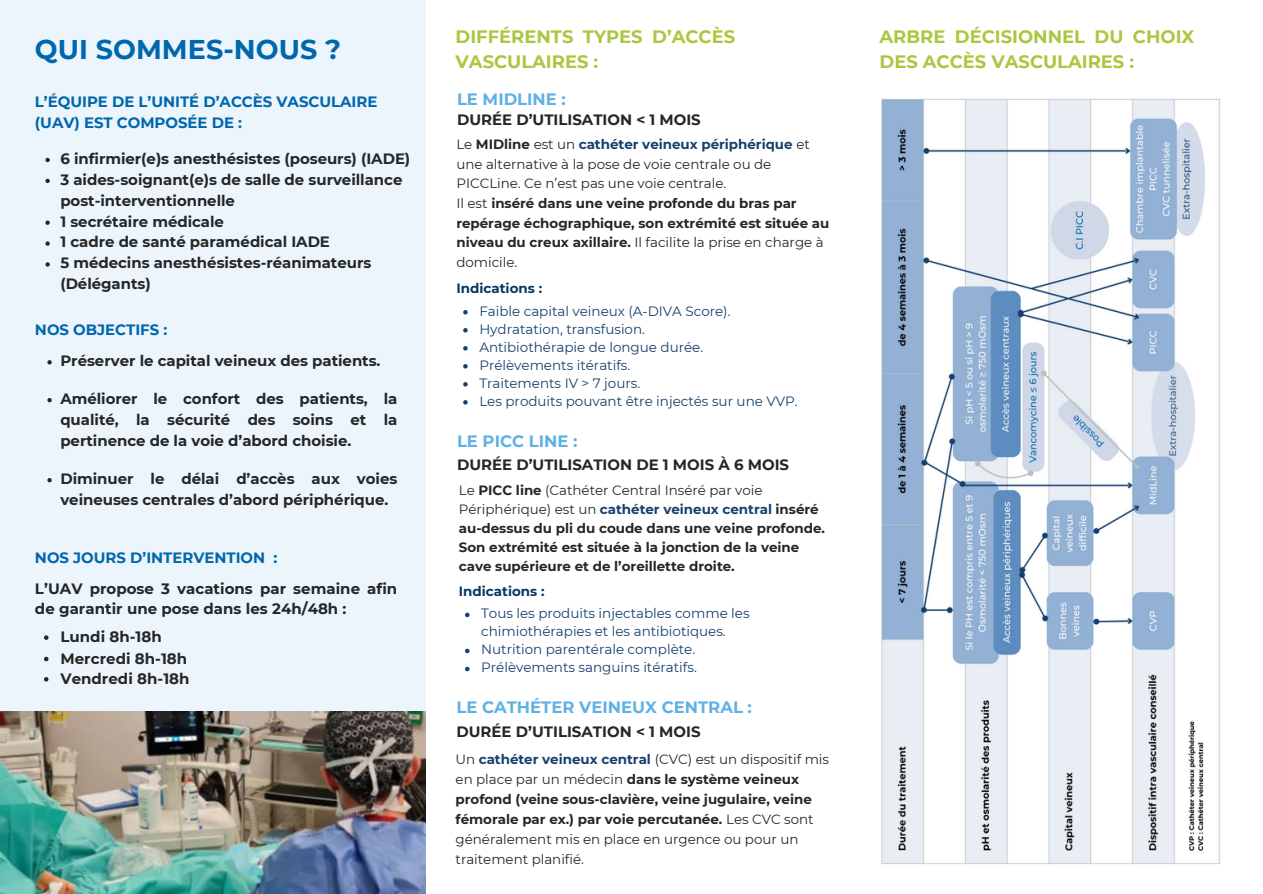
<style>
.page{position:relative;width:1263px;height:894px;background:#fff}
.page>*{position:absolute;margin:0;border:0;box-sizing:border-box;transform-origin:0 0}
.t1{font:700 27px "Montserrat";color:#0067ad}
.t2{font:700 18px/24.8px "Montserrat";color:#aac740}
.t3{font:700 16.5px "Montserrat";color:#5eb1e6}
.t4{font:700 15px/20.9px "Montserrat";color:#262626}
.t5{font:700 15px/20.9px "Montserrat";color:#0067ad}
.t6{font:13.5px/20.1px "Montserrat";color:#262626}
.t7{font:700 13.5px/18.9px "Montserrat";color:#262626}
.t8{font:13.5px/18px "Montserrat";color:#17406d}
.t9{font:700 13.5px "Montserrat";color:#073763}
.s1{font-weight:700}
.s2{font-weight:700;color:#17406d}
.s3{font-weight:400}
.s4{color:#17406d}
</style>
<div class="page">
<div style="left:0;top:0;width:425px;height:755px;background:#ecf5fc"></div>
<img style="left:0;top:711px;width:425px;height:182px">
<img style="left:881px;top:99px;width:339px;height:765px">
<svg style="left:45px;top:158px;width:5px;height:4px"></svg>
<svg style="left:45px;top:179px;width:5px;height:4px"></svg>
<svg style="left:45px;top:220px;width:5px;height:5px"></svg>
<svg style="left:45px;top:241px;width:5px;height:5px"></svg>
<svg style="left:45px;top:262px;width:5px;height:4px"></svg>
<svg style="left:463px;top:310px;width:5px;height:4px"></svg>
<svg style="left:463px;top:328px;width:5px;height:4px"></svg>
<svg style="left:463px;top:346px;width:5px;height:4px"></svg>
<svg style="left:463px;top:364px;width:5px;height:4px"></svg>
<svg style="left:463px;top:382px;width:5px;height:4px"></svg>
<svg style="left:463px;top:400px;width:5px;height:4px"></svg>
<svg style="left:465px;top:612px;width:4px;height:5px"></svg>
<svg style="left:465px;top:648px;width:4px;height:5px"></svg>
<svg style="left:465px;top:666px;width:4px;height:5px"></svg>
<svg style="left:47px;top:360px;width:5px;height:4px"></svg>
<svg style="left:47px;top:398px;width:5px;height:4px"></svg>
<svg style="left:47px;top:478px;width:5px;height:4px"></svg>
<svg style="left:44px;top:635px;width:4px;height:4px"></svg>
<svg style="left:44px;top:656px;width:4px;height:5px"></svg>
<svg style="left:44px;top:677px;width:4px;height:4px"></svg>
<h4 class="t1" style="left:35px;top:33px;width:308px">QUI SOMMES-NOUS ?</h4>
<p class="t5" style="left:35px;top:91px;width:344px">L’ÉQUIPE DE L’UNITÉ D’ACCÈS VASCULAIRE (UAV) EST COMPOSÉE DE :</p>
<p class="t4" style="left:60px;top:148px;width:351px">6 infirmier(e)s anesthésistes (poseurs) (IADE)<br>3 aides-soignant(e)s de salle de surveillance post-interventionnelle<br>1 secrétaire médicale<br>1 cadre de santé paramédical IADE<br>5 médecins anesthésistes-réanimateurs (Délégants)</p>
<p class="t5" style="left:35px;top:319px;width:134px">NOS OBJECTIFS :</p>
<p class="t4" style="left:60px;top:350px;width:322px">Préserver le capital veineux des patients.</p>
<p class="t4" style="left:60px;top:388px;width:338px;text-align:justify">Améliorer le confort des patients, la qualité, la sécurité des soins et la pertinence de la voie d’abord choisie.</p>
<p class="t4" style="left:60px;top:468px;width:338px">Diminuer le délai d’accès aux voies veineuses centrales d’abord périphérique.</p>
<h2 class="t5" style="left:35px;top:547px;width:244px">NOS JOURS D’INTERVENTION :</h2>
<p class="t4" style="left:35px;top:578px;width:364px;line-height:20.2px">L’UAV propose 3 vacations par semaine afin de garantir une pose dans les 24h/48h :</p>
<p class="t4" style="left:60px;top:626px;width:103px">Lundi 8h-18h</p>
<h2 class="t4" style="left:60px;top:647px;width:128px">Mercredi 8h-18h</h2>
<p class="t4" style="left:60px;top:667px;width:131px">Vendredi 8h-18h</p>
<p class="t2" style="left:456px;top:24px;width:281px">DIFFÉRENTS TYPES D’ACCÈS<br>VASCULAIRES :</p>
<p class="t3" style="left:457px;top:89px;width:110px">LE MIDLINE :</p>
<p class="t4" style="left:457px;top:109px;width:245px">DURÉE D’UTILISATION &lt; 1 MOIS</p>
<p class="t6" style="left:456px;top:134px;width:355px;line-height:19.6px">Le <span class="s1">MIDline</span> est un <span class="s2">cathéter veineux périphérique</span> et une alternative à la pose de voie centrale ou de<br>PICCLine. Ce n’est pas une voie centrale.</p>
<p class="t7" style="left:456px;top:193px;width:374px;line-height:19.6px"><span class="s3">Il est</span> inséré dans une veine profonde du bras par repérage échographique, son extrémité est située au niveau du creux axillaire. <span class="s3">Il facilite la prise en charge à domicile.</span></p>
<p class="t9" style="left:456px;top:280px;width:87px">Indications :</p>
<h2 class="t8" style="left:479px;top:302px;width:253px">Faible capital veineux (A-DIVA Score).</h2>
<h3 class="t8" style="left:479px;top:320px;width:167px">Hydratation, transfusion.</h3>
<p class="t8" style="left:479px;top:338px;width:225px">Antibiothérapie de longue durée.</p>
<p class="t8" style="left:479px;top:356px;width:152px">Prélèvements itératifs.</p>
<h6 class="t8" style="left:479px;top:374px;width:162px">Traitements IV &gt; 7 jours.</h6>
<p class="t8" style="left:479px;top:392px;width:320px">Les produits pouvant être injectés sur une VVP.</p>
<p class="t3" style="left:457px;top:430px;width:122px">LE PICC LINE :</p>
<p class="t4" style="left:457px;top:454px;width:334px">DURÉE D’UTILISATION DE 1 MOIS À 6 MOIS</p>
<p class="t7" style="left:459px;top:481px;width:368px"><span class="s3">Le</span> PICC line <span class="s3">(Cathéter Central Inséré par voie Périphérique) est un</span> <span class="s4">cathéter veineux central</span> inséré au-dessus du pli du coude dans une veine profonde.<br>Son extrémité est située à la jonction de la veine cave supérieure et de l’oreillette droite.</p>
<p class="t9" style="left:459px;top:582px;width:87px">Indications :</p>
<p class="t8" style="left:481px;top:604px;width:270px">Tous les produits injectables comme les chimiothérapies et les antibiotiques.</p>
<p class="t8" style="left:481px;top:640px;width:216px">Nutrition parentérale complète.</p>
<h3 class="t8" style="left:481px;top:658px;width:217px">Prélèvements sanguins itératifs.</h3>
<p class="t3" style="left:456px;top:697px;width:297px">LE CATHÉTER VEINEUX CENTRAL :</p>
<p class="t4" style="left:456px;top:720px;width:246px">DURÉE D’UTILISATION &lt; 1 MOIS</p>
<h6 class="t6" style="left:456px;top:748px;width:375px">Un <span class="s2">cathéter veineux central</span> (CVC) est un dispositif mis en place par un médecin <span class="s1">dans le système veineux profond (veine sous-clavière, veine jugulaire, veine fémorale par ex.) par voie percutanée.</span> Les CVC sont généralement mis en place en urgence ou pour un traitement planifié.</h6>
<p class="t2" style="left:879px;top:24px;width:316px">ARBRE DÉCISIONNEL DU CHOIX<br>DES ACCÈS VASCULAIRES :</p>
</div>
